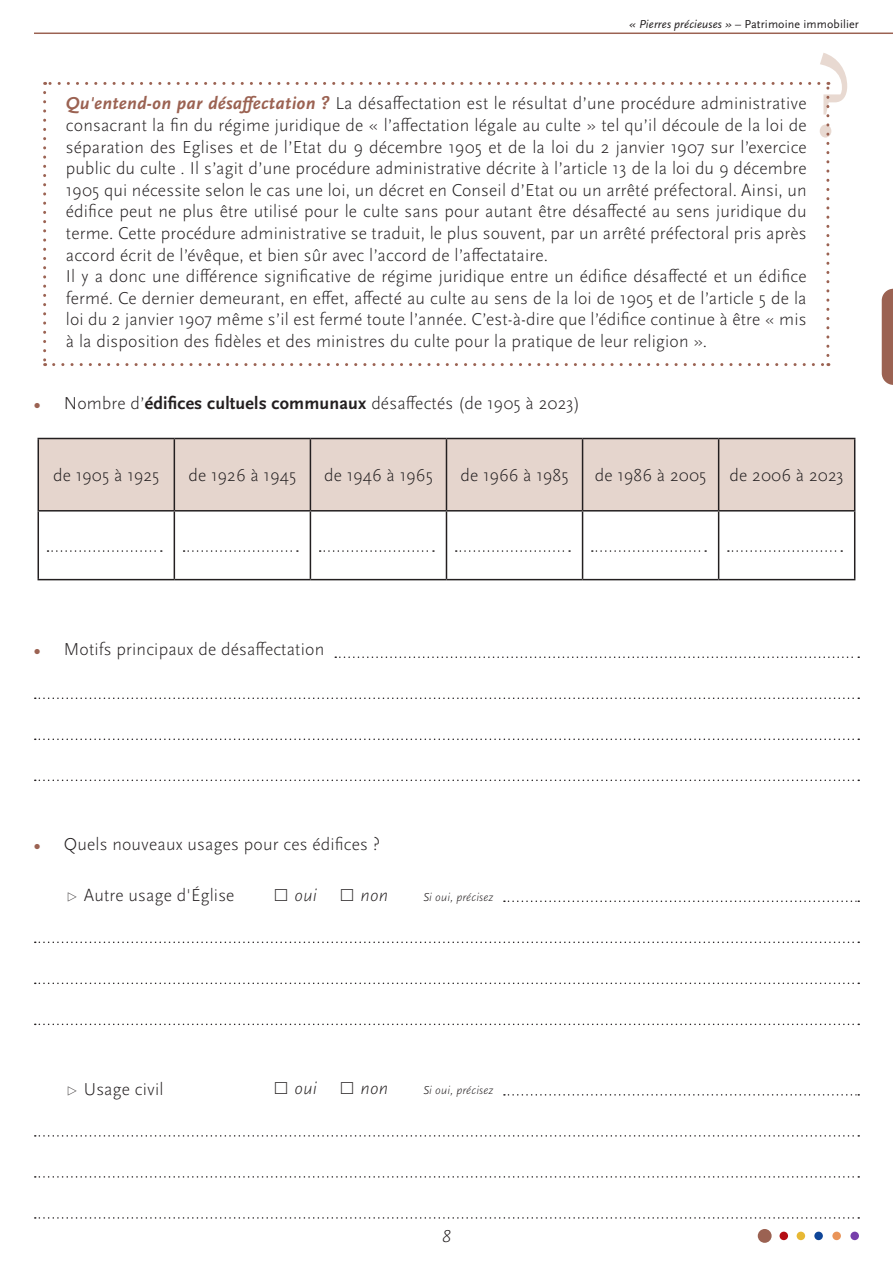
<style>
.page{position:relative;width:893px;height:1263px;background:#fff}
.page>*{position:absolute;margin:0;border:0;box-sizing:border-box;transform-origin:0 0}
.t1{font:113.55px "Scala Pro";color:#e8d9d1;scale:.9 1}
.Textes_précisions_consignes_pointillés{font:300 18px/21.6px "Scala Sans Pro";letter-spacing:.01em;color:#231f20;text-align:justify}
.Texte_cellules_CENTRÉ{font:300 18px "Scala Sans Pro";letter-spacing:.01em;color:#231f20}
.texte_questionnaire{font:300 18px "Scala Sans Pro";letter-spacing:.01em;color:#231f20}
.Réponses_ital{font:italic 300 18px "Scala Sans Pro";letter-spacing:.01em;color:#231f20}
.t2{font:12px "Scala Sans Pro";letter-spacing:.01em;color:#231f20}
.Précisez__tableaux{font:italic 300 12px "Scala Sans Pro";letter-spacing:.01em;color:#231f20}
.s1{font-style:italic}
.s2{font-weight:700;font-style:italic;color:#9b6252}
.s3{font-weight:900;font-size:15px;color:#9b6252}
.s4{font-weight:700}
.s5{font-weight:400}
.s6{font-family:"Scala Pro";font-weight:400;font-style:normal}
</style>
<div class="page">
<hr style="left:34px;top:33px;width:859px;height:1px;background:#9b6252">
<div style="left:758px;top:1229px;width:14px;height:14px;background:#9b6252;border-radius:50%"></div>
<div style="left:779px;top:1231px;width:9px;height:9px;background:#b40d14;border-radius:50%"></div>
<div style="left:797px;top:1231px;width:8px;height:9px;background:#e7b834;border-radius:50%"></div>
<svg style="left:814px;top:1231px;width:9px;height:9px"></svg>
<div style="left:832px;top:1231px;width:9px;height:9px;background:#e99458;border-radius:50%"></div>
<div style="left:850px;top:1231px;width:9px;height:9px;background:#773fab;border-radius:50%"></div>
<svg style="left:882px;top:289px;width:11px;height:96px"></svg>
<svg style="left:43px;top:92px;width:3px;height:274px"></svg>
<svg style="left:54px;top:363px;width:775px;height:3px"></svg>
<svg style="left:826px;top:82px;width:3px;height:273px"></svg>
<svg style="left:45px;top:82px;width:774px;height:3px"></svg>
<svg style="left:335px;top:656px;width:524px;height:2px"></svg>
<svg style="left:35px;top:697px;width:824px;height:2px"></svg>
<svg style="left:504px;top:900px;width:355px;height:2px"></svg>
<svg style="left:504px;top:1094px;width:355px;height:1px"></svg>
<svg style="left:35px;top:738px;width:824px;height:2px"></svg>
<svg style="left:35px;top:941px;width:824px;height:2px"></svg>
<svg style="left:35px;top:1135px;width:824px;height:1px"></svg>
<svg style="left:35px;top:779px;width:824px;height:2px"></svg>
<svg style="left:35px;top:982px;width:824px;height:2px"></svg>
<svg style="left:35px;top:1023px;width:824px;height:2px"></svg>
<svg style="left:35px;top:1176px;width:824px;height:2px"></svg>
<svg style="left:35px;top:1217px;width:824px;height:2px"></svg>
<div style="left:39px;top:439px;width:815px;height:71px;background:#e5d5cd"></div>
<hr style="left:174px;top:438px;width:136px;height:1px;background:#231f20">
<hr style="left:174px;top:439px;width:1px;height:71px;background:#231f20">
<hr style="left:310px;top:438px;width:136px;height:1px;background:#231f20">
<hr style="left:310px;top:439px;width:1px;height:71px;background:#231f20">
<hr style="left:446px;top:438px;width:137px;height:1px;background:#231f20">
<hr style="left:446px;top:439px;width:1px;height:71px;background:#231f20">
<hr style="left:583px;top:438px;width:136px;height:1px;background:#231f20">
<hr style="left:582px;top:439px;width:1px;height:71px;background:#231f20">
<hr style="left:719px;top:438px;width:136px;height:1px;background:#231f20">
<hr style="left:718px;top:439px;width:1px;height:71px;background:#231f20">
<hr style="left:854px;top:439px;width:1px;height:71px;background:#231f20">
<hr style="left:38px;top:510px;width:136px;height:1px;background:#231f20">
<hr style="left:174px;top:510px;width:136px;height:1px;background:#231f20">
<hr style="left:174px;top:511px;width:1px;height:68px;background:#231f20">
<hr style="left:310px;top:510px;width:136px;height:1px;background:#231f20">
<hr style="left:310px;top:511px;width:1px;height:68px;background:#231f20">
<hr style="left:446px;top:510px;width:137px;height:1px;background:#231f20">
<hr style="left:446px;top:511px;width:1px;height:68px;background:#231f20">
<hr style="left:583px;top:510px;width:136px;height:1px;background:#231f20">
<hr style="left:582px;top:511px;width:1px;height:68px;background:#231f20">
<hr style="left:719px;top:510px;width:136px;height:1px;background:#231f20">
<hr style="left:718px;top:511px;width:1px;height:68px;background:#231f20">
<hr style="left:854px;top:511px;width:1px;height:68px;background:#231f20">
<hr style="left:38px;top:579px;width:136px;height:1px;background:#231f20">
<hr style="left:174px;top:579px;width:136px;height:1px;background:#231f20">
<hr style="left:310px;top:579px;width:136px;height:1px;background:#231f20">
<hr style="left:446px;top:579px;width:137px;height:1px;background:#231f20">
<hr style="left:583px;top:579px;width:136px;height:1px;background:#231f20">
<hr style="left:719px;top:579px;width:136px;height:1px;background:#231f20">
<hr style="left:38px;top:438px;width:136px;height:1px;background:#231f20">
<hr style="left:38px;top:439px;width:1px;height:71px;background:#231f20">
<hr style="left:38px;top:511px;width:1px;height:68px;background:#231f20">
<svg style="left:48px;top:550px;width:114px;height:2px"></svg>
<svg style="left:184px;top:550px;width:114px;height:2px"></svg>
<svg style="left:320px;top:550px;width:114px;height:2px"></svg>
<svg style="left:456px;top:550px;width:114px;height:2px"></svg>
<svg style="left:592px;top:550px;width:114px;height:2px"></svg>
<svg style="left:728px;top:550px;width:114px;height:2px"></svg>
<p class="t2" style="left:629px;top:18px;width:231px"><span class="s1">« Pierres précieuses »</span> – Patrimoine immobilier</p>
<p class="Textes_précisions_consignes_pointillés" style="left:66px;top:93px;width:742px"><span class="s2">Qu'entend-on par désaffectation ?</span> La désaffectation est le résultat d’une procédure administrative consacrant la fin du régime juridique de « l’affectation légale au culte » tel qu’il découle de la loi de séparation des Eglises et de l’Etat du 9 décembre 1905 et de la loi du 2 janvier 1907 sur l’exercice public du culte . Il s’agit d’une procédure administrative décrite à l’article 13 de la loi du 9 décembre 1905 qui nécessite selon le cas une loi, un décret en Conseil d’Etat ou un arrêté préfectoral. Ainsi, un édifice peut ne plus être utilisé pour le culte sans pour autant être désaffecté au sens juridique du terme. Cette procédure administrative se traduit, le plus souvent, par un arrêté préfectoral pris après accord écrit de l’évêque, et bien sûr avec l’accord de l’affectataire.</p>
<p class="Textes_précisions_consignes_pointillés" style="left:66px;top:266px;width:742px">Il y a donc une différence significative de régime juridique entre un édifice désaffecté et un édifice fermé. Ce dernier demeurant, en effet, affecté au culte au sens de la loi de 1905 et de l’article 5 de la loi du 2 janvier 1907 même s’il est fermé toute l’année. C’est-à-dire que l’édifice continue à être « mis à la disposition des fidèles et des ministres du culte pour la pratique de leur religion ».</p>
<p class="t1" style="left:811px;top:34px;width:48px">?</p>
<p class="Textes_précisions_consignes_pointillés" style="left:34px;top:393px;width:547px"><span class="s3">•</span> Nombre d’<span class="s4">édifices cultuels communaux</span> désaffectés (de 1905 à 2023)</p>
<p class="Texte_cellules_CENTRÉ" style="left:53px;top:465px;width:108px">de 1905 à 1925</p>
<p class="Texte_cellules_CENTRÉ" style="left:188px;top:465px;width:109px">de 1926 à 1945</p>
<p class="Texte_cellules_CENTRÉ" style="left:324px;top:465px;width:110px">de 1946 à 1965</p>
<p class="Texte_cellules_CENTRÉ" style="left:460px;top:465px;width:110px">de 1966 à 1985</p>
<p class="Texte_cellules_CENTRÉ" style="left:595px;top:465px;width:113px">de 1986 à 2005</p>
<p class="Texte_cellules_CENTRÉ" style="left:730px;top:465px;width:116px">de 2006 à 2023</p>
<p class="Textes_précisions_consignes_pointillés" style="left:34px;top:639px;width:292px"><span class="s3">•</span> Motifs principaux de désaffectation</p>
<p class="Textes_précisions_consignes_pointillés" style="left:34px;top:833px;width:348px"><span class="s3">•</span> Quels nouveaux usages pour ces édifices ?</p>
<p class="texte_questionnaire" style="left:67px;top:885px;width:169px"><span class="s5">▹</span> Autre usage d'Église</p>
<p class="Réponses_ital" style="left:272px;top:885px;width:46px"><span class="s6">□</span> oui</p>
<p class="Réponses_ital" style="left:338px;top:885px;width:51px"><span class="s6">□</span> non</p>
<p class="Précisez__tableaux" style="left:423px;top:890px;width:72px">Si oui, précisez</p>
<p class="texte_questionnaire" style="left:67px;top:1078px;width:98px"><span class="s5">▹</span> Usage civil</p>
<p class="Réponses_ital" style="left:272px;top:1077px;width:46px"><span class="s6">□</span> oui</p>
<p class="Réponses_ital" style="left:338px;top:1077px;width:51px"><span class="s6">□</span> non</p>
<p class="Précisez__tableaux" style="left:423px;top:1083px;width:72px">Si oui, précisez</p>
<p class="Réponses_ital" style="left:442px;top:1226px;width:10px">8</p>
</div>
